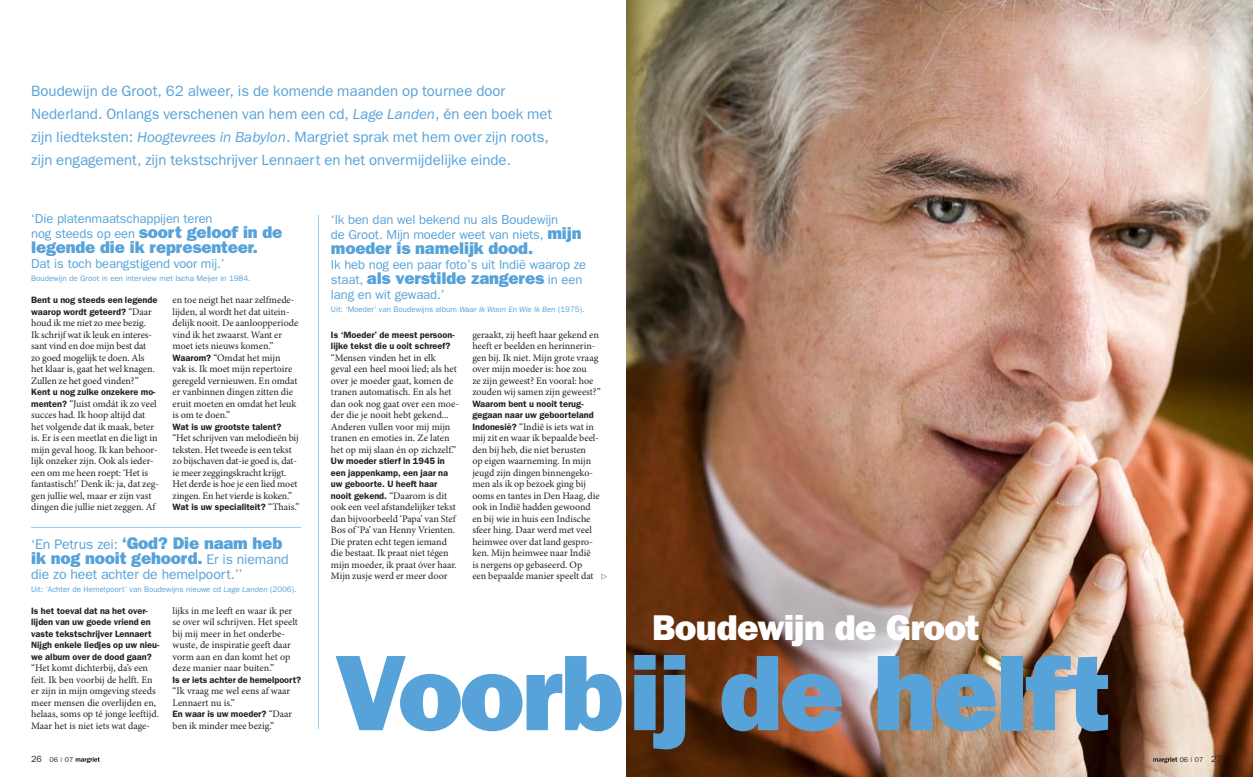
<style>
.page{position:relative;width:1253px;height:777px;background:#fff}
.page>*{position:absolute;margin:0;border:0;box-sizing:border-box;transform-origin:0 0}
.Kop_M{font:800 108px "Franklin Gothic";letter-spacing:-.025em;color:#56a2d9}
.Kop_M-2{font:800 36px "Franklin Gothic";letter-spacing:-.02em;color:#fff}
.Bodytekst_M{font:800 17px/15px "Franklin Gothic";letter-spacing:-.01em;color:#56a2d9}
.Intro_FGB{font:15px/23px "Franklin Gothic";color:#56a2d9}
.Bodytekst_M-2{font:14px "Franklin Gothic";letter-spacing:-.01em;color:#56a2d9}
.Bodytekst_M-3{font:13px/15px "Franklin Gothic";letter-spacing:-.01em;color:#56a2d9}
.Tussenkop_FG{font:10px/11.5px "Minion Pro";letter-spacing:-.005em;color:#242220}
.Bodytekst_M-4{font:10px/11.5px "Minion Pro";color:#242220}
.Tussenkop_FG-2{font:600 9.2px/11.5px "Franklin Gothic";color:#242220}
.t1{font:9px "Franklin Gothic";color:#242220}
.Bodytekst_M-5{font:8px "Franklin Gothic";color:#56a2d9}
.t2{font:7px "Franklin Gothic";color:#242220}
.s1{font-style:italic}
.s2{font-weight:400;font-size:13px}
.s3{font-family:"Minion Pro";font-weight:400;font-size:10px}
.s4{font-family:"Franklin Gothic";font-weight:600;font-size:9.2px}
.s5{font-weight:400;font-size:14px}
.s6{font-weight:800;font-size:17px}
</style>
<div class="page">
<img style="left:626px;top:0;width:627px;height:777px">
<hr style="left:31px;top:527px;width:270px;height:1px;background:#8fcef3">
<hr style="left:318px;top:215px;width:1px;height:514px;background:#8fcef3">
<svg style="left:76px;top:757px;width:24px;height:6px"></svg>
<svg style="left:1153px;top:757px;width:24px;height:6px"></svg>
<p class="Intro_FGB" style="left:31px;top:79px;width:523px">Boudewijn de Groot, 62 alweer, is de komende maanden op tournee door Nederland. Onlangs verschenen van hem een cd, <span class="s1">Lage Landen</span>, én een boek met zijn liedteksten: <span class="s1">Hoogtevrees in Babylon</span>. Margriet sprak met hem over zijn roots, zijn engagement, zijn tekstschrijver Lennaert en het onvermijdelijke einde.</p>
<p class="Bodytekst_M-3" style="left:31px;top:211px;width:183px">‘Die platenmaatschappijen teren</p>
<p class="Bodytekst_M" style="left:31px;top:224px;width:253px"><span class="s2">nog steeds op een</span> soort geloof in de legende die ik representeer.</p>
<p class="Bodytekst_M-3" style="left:31px;top:256px;width:195px">Dat is toch beangstigend voor mij.’</p>
<p class="Bodytekst_M-5" style="left:31px;top:274px;width:221px">Boudewijn de Groot in een interview met Ischa Meijer in 1984.</p>
<p class="Tussenkop_FG-2" style="left:31px;top:294px;width:128px">Bent u nog steeds een legende waarop wordt geteerd? <span class="s3">“Daar</span></p>
<p class="Tussenkop_FG" style="left:31px;top:317px;width:125px">houd ik me niet zo mee bezig.<br>Ik schrijf wat ik leuk en interes&shy;sant vind en doe mijn best dat zo goed mogelijk te doen. Als het klaar is, gaat het wel knagen.<br>Zullen ze het goed vinden?”</p>
<p class="Tussenkop_FG-2" style="left:31px;top:386px;width:126px">Kent u nog zulke onzekere mo-</p>
<p class="Tussenkop_FG" style="left:31px;top:398px;width:129px"><span class="s4">menten?</span> “Juist omdát ik zo veel succes had. Ik hoop altijd dat het volgende dat ik maak, beter is. Er is een meetlat en die ligt in mijn geval hoog. Ik kan behoor&shy;lijk onzeker zijn. Ook als ieder&shy;een om me heen roept: ‘Het is fantastisch!’ Denk ik: ja, dat zeg&shy;gen jullie wel, maar er zijn vast dingen die jullie niet zeggen. Af</p>
<p class="Tussenkop_FG" style="left:173px;top:294px;width:127px">en toe neigt het naar zelfmede&shy;lijden, al wordt het dat uitein&shy;delijk nooit. De aanloopperiode vind ik het zwaarst. Want er moet iets nieuws komen.”</p>
<p class="Tussenkop_FG" style="left:173px;top:352px;width:126px"><span class="s4">Waarom?</span> “Omdat het mijn<br>vak is. Ik moet mijn repertoire geregeld vernieuwen. En omdat er vanbinnen dingen zitten die eruit moeten en omdat het leuk is om te doen.”</p>
<p class="Tussenkop_FG-2" style="left:173px;top:420px;width:110px">Wat is uw grootste talent?</p>
<p class="Tussenkop_FG" style="left:173px;top:432px;width:128px">“Het schrijven van melodieën bij teksten. Het tweede is een tekst zo bijschaven dat-ie goed is, dat&shy;ie meer zeggingskracht krijgt.<br>Het derde is hoe je een lied moet zingen. En het vierde is koken.”</p>
<p class="Tussenkop_FG-2" style="left:173px;top:501px;width:128px">Wat is uw specialiteit? <span class="s3">“Thais.”</span></p>
<p class="Bodytekst_M" style="left:31px;top:535px;width:259px"><span class="s5">‘En Petrus zei:</span> ‘God? Die naam heb ik nog nooit gehoord. <span class="s5">Er is niemand</span></p>
<p class="Bodytekst_M-2" style="left:31px;top:566px;width:213px">die zo heet achter de hemelpoort.’’</p>
<p class="Bodytekst_M-5" style="left:31px;top:585px;width:267px">Uit: ‘Achter de Hemelpoort’ van Boudewijns nieuwe cd <span class="s1">Lage Landen</span> (2006).</p>
<p class="Tussenkop_FG-2" style="left:31px;top:604px;width:130px">Is het toeval dat na het over&shy;lijden van uw goede vriend en vaste tekstschrijver Lennaert<br>Nijgh enkele liedjes op uw nieu&shy;we album over de dood gaan?</p>
<p class="Bodytekst_M-4" style="left:31px;top:662px;width:129px">“Het komt dichterbij, da’s een feit. Ik ben voorbij de helft. En er zijn in mijn omgeving steeds meer mensen die overlijden en, helaas, soms op té jonge leeftijd.<br>Maar het is niet iets wat dage-</p>
<p class="Bodytekst_M-4" style="left:173px;top:605px;width:127px">lijks in me leeft en waar ik per se over wil schrijven. Het speelt bij mij meer in het onderbe&shy;wuste, de inspiratie geeft daar vorm aan en dan komt het op deze manier naar buiten.”</p>
<p class="Tussenkop_FG-2" style="left:173px;top:673px;width:130px">Is er iets achter de hemelpoort?</p>
<p class="Bodytekst_M-4" style="left:173px;top:685px;width:119px">“Ik vraag me wel eens af waar<br>Lennaert nu is.”</p>
<p class="Tussenkop_FG-2" style="left:173px;top:708px;width:121px">En waar is uw moeder? <span class="s3">“Daar</span></p>
<p class="Tussenkop_FG" style="left:173px;top:720px;width:103px">ben ik minder mee bezig.”</p>
<p class="Bodytekst_M-3" style="left:331px;top:212px;width:252px">‘Ik ben dan wel bekend nu als Boudewijn<br>de Groot. Mijn moeder weet van niets, <span class="s6">mijn</span></p>
<p class="Bodytekst_M" style="left:331px;top:240px;width:204px">moeder is namelijk dood.</p>
<p class="Bodytekst_M-3" style="left:331px;top:257px;width:257px">Ik heb nog een paar foto’s uit Indië waarop ze</p>
<p class="Bodytekst_M" style="left:331px;top:270px;width:253px"><span class="s2">staat,</span> als verstilde zangeres <span class="s2">in een</span></p>
<p class="Bodytekst_M-3" style="left:331px;top:287px;width:115px">lang en wit gewaad.’</p>
<p class="Bodytekst_M-5" style="left:331px;top:305px;width:255px">Uit: ‘Moeder’ van Boudewijns album <span class="s1">Waar Ik Woon En Wie Ik Ben</span> (1975).</p>
<p class="Tussenkop_FG-2" style="left:331px;top:328px;width:125px">Is ‘Moeder’ de meest persoon&shy;lijke tekst die u ooit schreef?</p>
<p class="Bodytekst_M-4" style="left:331px;top:352px;width:129px">“Mensen vinden het in elk<br>geval een heel mooi lied; als het over je moeder gaat, komen de tranen automatisch. En als het dan ook nog gaat over een moe&shy;der die je nooit hebt gekend...<br>Anderen vullen voor mij mijn tranen en emoties in. Ze laten het op mij slaan én op zichzelf.”</p>
<p class="Tussenkop_FG-2" style="left:331px;top:455px;width:119px">Uw moeder stierf in 1945 in een jappenkamp, een jaar na uw geboorte. U heeft haar nooit gekend. <span class="s3">“Daarom is dit</span></p>
<p class="Tussenkop_FG" style="left:331px;top:501px;width:127px">ook een veel afstandelijker tekst dan bijvoorbeeld ‘Papa’ van Stef<br>Bos of ‘Pa’ van Henny Vrienten.<br>Die praten echt tegen iemand die bestaat. Ik praat niet tégen mijn moeder, ik praat óver haar.<br>Mijn zusje werd er meer door</p>
<p class="Tussenkop_FG" style="left:472px;top:329px;width:130px">geraakt, zij heeft haar gekend en heeft er beelden en herinnerin&shy;gen bij. Ik niet. Mijn grote vraag over mijn moeder is: hoe zou<br>ze zijn geweest? En vooral: hoe zouden wij samen zijn geweest?”</p>
<p class="Tussenkop_FG-2" style="left:472px;top:397px;width:123px">Waarom bent u nooit terug&shy;gegaan naar uw geboorteland</p>
<p class="Tussenkop_FG" style="left:472px;top:421px;width:129px"><span class="s4">Indonesië?</span> “Indië is iets wat in mij zit en waar ik bepaalde beel&shy;den bij heb, die niet berusten<br>op eigen waarneming. In mijn jeugd zijn dingen binnengeko&shy;men als ik op bezoek ging bij ooms en tantes in Den Haag, die ook in Indië hadden gewoond en bij wie in huis een Indische sfeer hing. Daar werd met veel heimwee over dat land gespro&shy;ken. Mijn heimwee naar Indië<br>is nergens op gebaseerd. Op<br>een bepaalde manier speelt dat</p>
<p class="Kop_M-2" style="left:652px;top:606px;width:329px">Boudewijn de Groot</p>
<p class="Kop_M" style="left:334px;top:629px;width:778px">Voorbij de helft</p>
<p class="t1" style="left:31px;top:753px;width:12px">26</p>
<p class="t2" style="left:50px;top:755px;width:25px">06 | 07</p>
<p class="t2" style="left:1180px;top:755px;width:25px">06 | 07</p>
<p class="t1" style="left:1211px;top:753px;width:12px">27</p>
</div>
